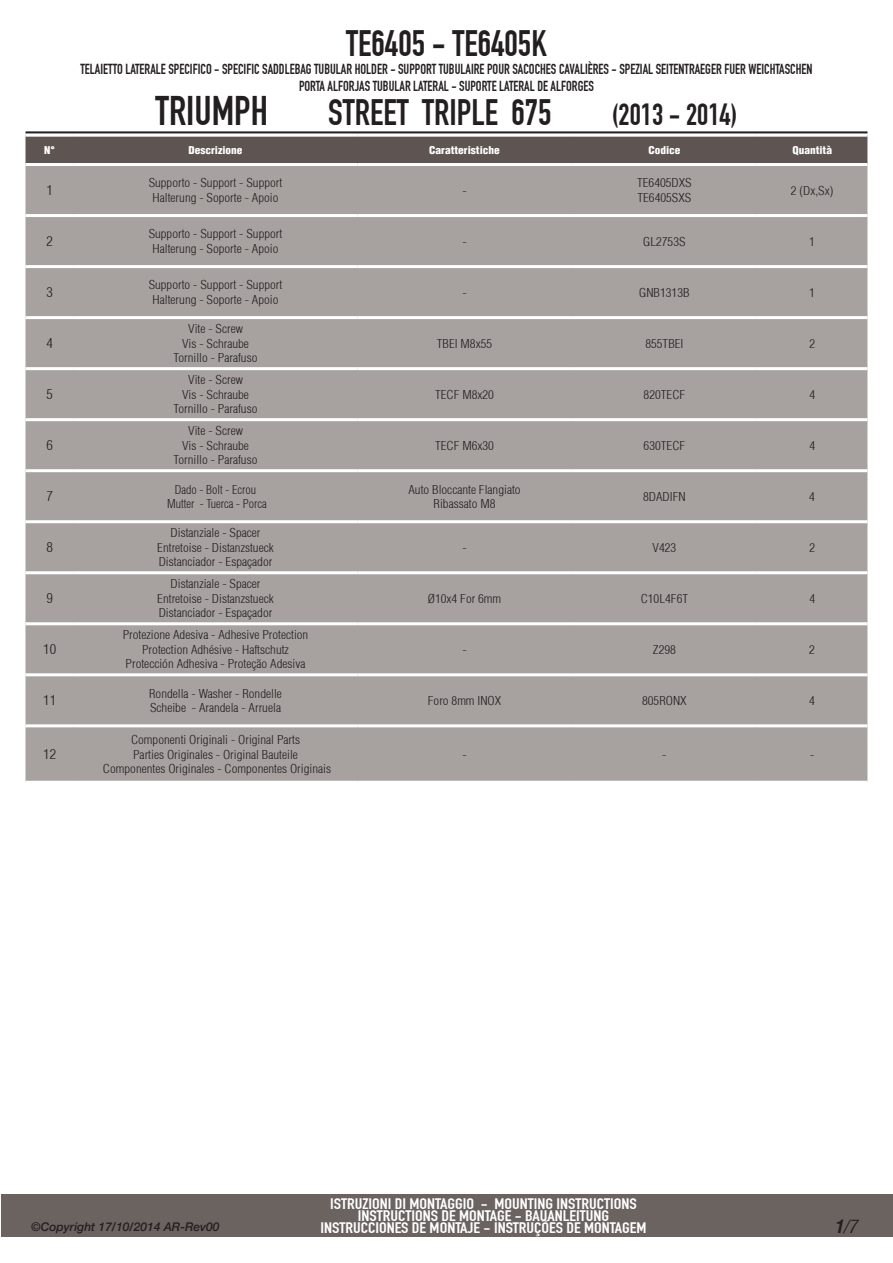
<style>
.page{position:relative;width:893px;height:1263px;background:#fff}
.page>*{position:absolute;margin:0;border:0;box-sizing:border-box;transform-origin:0 0}
.t1{font:40.5px "DIN Engschrift Alternate";color:#231f20}
.t2{font:36px "DIN Engschrift Alternate";color:#231f20}
.t3{font:30px "DIN Engschrift Alternate";color:#231f20}
.t4{font:italic condensed 18px "Helvetica";color:#231f20}
.t5{font:15px/12px "DIN Engschrift Alternate";color:#fff;text-align:center;scale:1.2 1}
.t6{font:14.25px/17.1px "DIN Engschrift Alternate";color:#231f20;text-align:center;scale:.95 1}
.t7{font:300 condensed 13.5px "Helvetica";color:#231f20;scale:1.08 1}
.t8{font:300 condensed 12px/14.4px "Helvetica";color:#231f20;text-align:center;scale:1.08 1}
.t9{font:300 condensed 12px/14.4px "Helvetica";color:#231f20;text-align:center}
.t10{font:italic 500 12px "Helvetica Neue";color:#231f20}
.t11{font:900 condensed 10.5px "Helvetica";color:#fff;scale:1.08 1}
.s1{font-weight:700}
</style>
<div class="page">
<div style="left:1px;top:1194px;width:891px;height:43px;background:#6b6360"></div>
<hr style="left:26px;top:131px;width:841px;height:3px;background:#231f20">
<div style="left:26px;top:137px;width:841px;height:26px;background:#5e5553"></div>
<div style="left:26px;top:166px;width:841px;height:615px;background:#a7a2a0"></div>
<hr style="left:26px;top:214px;width:48px;height:3px;background:#fff">
<hr style="left:74px;top:214px;width:283px;height:3px;background:#fff">
<hr style="left:357px;top:214px;width:215px;height:3px;background:#fff">
<hr style="left:572px;top:214px;width:185px;height:3px;background:#fff">
<hr style="left:757px;top:214px;width:110px;height:3px;background:#fff">
<hr style="left:26px;top:265px;width:48px;height:3px;background:#fff">
<hr style="left:74px;top:265px;width:283px;height:3px;background:#fff">
<hr style="left:357px;top:265px;width:215px;height:3px;background:#fff">
<hr style="left:572px;top:265px;width:185px;height:3px;background:#fff">
<hr style="left:757px;top:265px;width:110px;height:3px;background:#fff">
<hr style="left:26px;top:316px;width:48px;height:3px;background:#fff">
<hr style="left:74px;top:316px;width:283px;height:3px;background:#fff">
<hr style="left:357px;top:316px;width:215px;height:3px;background:#fff">
<hr style="left:572px;top:316px;width:185px;height:3px;background:#fff">
<hr style="left:757px;top:316px;width:110px;height:3px;background:#fff">
<hr style="left:26px;top:367px;width:48px;height:3px;background:#fff">
<hr style="left:74px;top:367px;width:283px;height:3px;background:#fff">
<hr style="left:357px;top:367px;width:215px;height:3px;background:#fff">
<hr style="left:572px;top:367px;width:185px;height:3px;background:#fff">
<hr style="left:757px;top:367px;width:110px;height:3px;background:#fff">
<hr style="left:26px;top:418px;width:48px;height:3px;background:#fff">
<hr style="left:74px;top:418px;width:283px;height:3px;background:#fff">
<hr style="left:357px;top:418px;width:215px;height:3px;background:#fff">
<hr style="left:572px;top:418px;width:185px;height:3px;background:#fff">
<hr style="left:757px;top:418px;width:110px;height:3px;background:#fff">
<hr style="left:26px;top:469px;width:48px;height:3px;background:#fff">
<hr style="left:74px;top:469px;width:283px;height:3px;background:#fff">
<hr style="left:357px;top:469px;width:215px;height:3px;background:#fff">
<hr style="left:572px;top:469px;width:185px;height:3px;background:#fff">
<hr style="left:757px;top:469px;width:110px;height:3px;background:#fff">
<hr style="left:26px;top:520px;width:48px;height:3px;background:#fff">
<hr style="left:74px;top:520px;width:283px;height:3px;background:#fff">
<hr style="left:357px;top:520px;width:215px;height:3px;background:#fff">
<hr style="left:572px;top:520px;width:185px;height:3px;background:#fff">
<hr style="left:757px;top:520px;width:110px;height:3px;background:#fff">
<hr style="left:26px;top:571px;width:48px;height:3px;background:#fff">
<hr style="left:74px;top:571px;width:283px;height:3px;background:#fff">
<hr style="left:357px;top:571px;width:215px;height:3px;background:#fff">
<hr style="left:572px;top:571px;width:185px;height:3px;background:#fff">
<hr style="left:757px;top:571px;width:110px;height:3px;background:#fff">
<hr style="left:26px;top:622px;width:48px;height:3px;background:#fff">
<hr style="left:74px;top:622px;width:283px;height:3px;background:#fff">
<hr style="left:357px;top:622px;width:215px;height:3px;background:#fff">
<hr style="left:572px;top:622px;width:185px;height:3px;background:#fff">
<hr style="left:757px;top:622px;width:110px;height:3px;background:#fff">
<hr style="left:26px;top:673px;width:48px;height:3px;background:#fff">
<hr style="left:74px;top:673px;width:283px;height:3px;background:#fff">
<hr style="left:357px;top:673px;width:215px;height:3px;background:#fff">
<hr style="left:572px;top:673px;width:185px;height:3px;background:#fff">
<hr style="left:757px;top:673px;width:110px;height:3px;background:#fff">
<hr style="left:26px;top:724px;width:48px;height:3px;background:#fff">
<hr style="left:74px;top:724px;width:283px;height:3px;background:#fff">
<hr style="left:357px;top:724px;width:215px;height:3px;background:#fff">
<hr style="left:572px;top:724px;width:185px;height:3px;background:#fff">
<hr style="left:757px;top:724px;width:110px;height:3px;background:#fff">
<h2 class="t2" style="left:346px;top:22px;width:202px">TE6405 - TE6405K</h2>
<p class="t6" style="left:80px;top:61px;width:772px">TELAIETTO LATERALE SPECIFICO - SPECIFIC SADDLEBAG TUBULAR HOLDER - SUPPORT TUBULAIRE POUR SACOCHES CAVALIÈRES - SPEZIAL SEITENTRAEGER FUER WEICHTASCHEN<br>PORTA ALFORJAS TUBULAR LATERAL - SUPORTE LATERAL DE ALFORGES</p>
<h1 class="t1" style="left:156px;top:87px;width:114px">TRIUMPH</h1>
<h2 class="t2" style="left:328px;top:91px;width:225px">STREET TRIPLE 675</h2>
<h3 class="t3" style="left:612px;top:97px;width:127px">(2013 - 2014)</h3>
<p class="t11" style="left:44px;top:143px;width:12px">N°</p>
<p class="t11" style="left:188px;top:143px;width:52px">Descrizione</p>
<p class="t11" style="left:429px;top:143px;width:67px">Caratteristiche</p>
<p class="t11" style="left:648px;top:143px;width:31px">Codice</p>
<p class="t11" style="left:792px;top:143px;width:38px">Quantità</p>
<p class="t7" style="left:46px;top:182px;width:7px">1</p>
<p class="t8" style="left:149px;top:176px;width:125px">Supporto - Support - Support<br>Halterung - Soporte - Apoio</p>
<p class="t8" style="left:637px;top:176px;width:52px;text-align:left">TE6405DXS<br>TE6405SXS</p>
<p class="t8" style="left:791px;top:183px;width:41px">2 (Dx,Sx)</p>
<p class="t8" style="left:462px;top:183px;width:5px">-</p>
<p class="t7" style="left:46px;top:233px;width:7px">2</p>
<p class="t8" style="left:149px;top:227px;width:125px">Supporto - Support - Support<br>Halterung - Soporte - Apoio</p>
<p class="t7" style="left:46px;top:284px;width:7px">3</p>
<p class="t8" style="left:149px;top:278px;width:125px">Supporto - Support - Support<br>Halterung - Soporte - Apoio</p>
<p class="t7" style="left:46px;top:335px;width:7px">4</p>
<p class="t7" style="left:46px;top:386px;width:7px">5</p>
<p class="t7" style="left:46px;top:437px;width:7px">6</p>
<p class="t8" style="left:174px;top:322px;width:79px">Vite - Screw<br>Vis - Schraube<br>Tornillo - Parafuso</p>
<p class="t8" style="left:174px;top:373px;width:79px">Vite - Screw<br>Vis - Schraube<br>Tornillo - Parafuso</p>
<p class="t8" style="left:174px;top:424px;width:79px">Vite - Screw<br>Vis - Schraube<br>Tornillo - Parafuso</p>
<p class="t8" style="left:462px;top:234px;width:5px">-</p>
<p class="t8" style="left:643px;top:234px;width:41px">GL2753S</p>
<p class="t8" style="left:809px;top:234px;width:7px">1</p>
<p class="t8" style="left:462px;top:285px;width:5px">-</p>
<p class="t8" style="left:639px;top:285px;width:48px">GNB1313B</p>
<p class="t8" style="left:809px;top:285px;width:7px">1</p>
<p class="t8" style="left:437px;top:336px;width:53px">TBEI M8x55</p>
<p class="t8" style="left:645px;top:336px;width:37px">855TBEI</p>
<p class="t8" style="left:809px;top:336px;width:7px">2</p>
<p class="t8" style="left:435px;top:387px;width:56px">TECF M8x20</p>
<p class="t8" style="left:644px;top:387px;width:40px">820TECF</p>
<p class="t8" style="left:809px;top:387px;width:7px">4</p>
<p class="t8" style="left:435px;top:438px;width:56px">TECF M6x30</p>
<p class="t8" style="left:644px;top:438px;width:40px">630TECF</p>
<p class="t8" style="left:809px;top:438px;width:7px">4</p>
<p class="t7" style="left:46px;top:488px;width:7px">7</p>
<p class="t9" style="left:167px;top:482px;width:101px">Dado - Bolt - Ecrou<br>Mutter - Tuerca - Porca</p>
<p class="t8" style="left:408px;top:482px;width:105px">Auto Bloccante Flangiato<br>Ribassato M8</p>
<p class="t8" style="left:643px;top:489px;width:41px">8DADIFN</p>
<p class="t8" style="left:809px;top:489px;width:7px">4</p>
<p class="t7" style="left:46px;top:539px;width:7px">8</p>
<p class="t8" style="left:157px;top:526px;width:109px">Distanziale - Spacer<br>Entretoise - Distanzstueck<br>Distanciador - Espaçador</p>
<p class="t8" style="left:462px;top:540px;width:5px">-</p>
<p class="t8" style="left:653px;top:540px;width:23px">V423</p>
<p class="t8" style="left:809px;top:540px;width:7px">2</p>
<p class="t7" style="left:46px;top:590px;width:7px">9</p>
<p class="t7" style="left:43px;top:641px;width:13px">10</p>
<p class="t8" style="left:157px;top:577px;width:109px">Distanziale - Spacer<br>Entretoise - Distanzstueck<br>Distanciador - Espaçador</p>
<p class="t8" style="left:123px;top:628px;width:173px">Protezione Adesiva - Adhesive Protection<br>Protection Adhésive - Haftschutz<br>Protección Adhesiva - Proteção Adesiva</p>
<p class="t8" style="left:428px;top:591px;width:69px">Ø10x4 For 6mm</p>
<p class="t8" style="left:641px;top:591px;width:45px">C10L4F6T</p>
<p class="t8" style="left:809px;top:591px;width:7px">4</p>
<p class="t8" style="left:462px;top:642px;width:5px">-</p>
<p class="t8" style="left:653px;top:642px;width:23px">Z298</p>
<p class="t8" style="left:809px;top:642px;width:7px">2</p>
<p class="t7" style="left:43px;top:692px;width:13px">11</p>
<p class="t8" style="left:149px;top:686px;width:125px;text-align:left">Rondella - Washer - Rondelle<br>Scheibe - Arandela - Arruela</p>
<p class="t8" style="left:428px;top:693px;width:69px">Foro 8mm INOX</p>
<p class="t8" style="left:642px;top:693px;width:43px">805RONX</p>
<p class="t8" style="left:809px;top:693px;width:7px">4</p>
<p class="t7" style="left:43px;top:746px;width:13px">12</p>
<p class="t8" style="left:103px;top:732px;width:213px">Componenti Originali - Original Parts<br>Parties Originales - Original Bauteile<br>Componentes Originales - Componentes Originais</p>
<p class="t8" style="left:462px;top:747px;width:5px">-</p>
<p class="t8" style="left:662px;top:747px;width:5px">-</p>
<p class="t8" style="left:810px;top:747px;width:5px">-</p>
<p class="t10" style="left:31px;top:1220px;width:190px">©Copyright 17/10/2014 AR-Rev00</p>
<p class="t5" style="left:320px;top:1197px;width:273px">ISTRUZIONI DI MONTAGGIO - MOUNTING INSTRUCTIONS<br>INSTRUCTIONS DE MONTAGE - BAUANLEITUNG<br>INSTRUCCIONES DE MONTAJE - INSTRUÇÕES DE MONTAGEM</p>
<h3 class="t4" style="left:834px;top:1215px;width:25px"><span class="s1">1</span>/7</h3>
</div>
